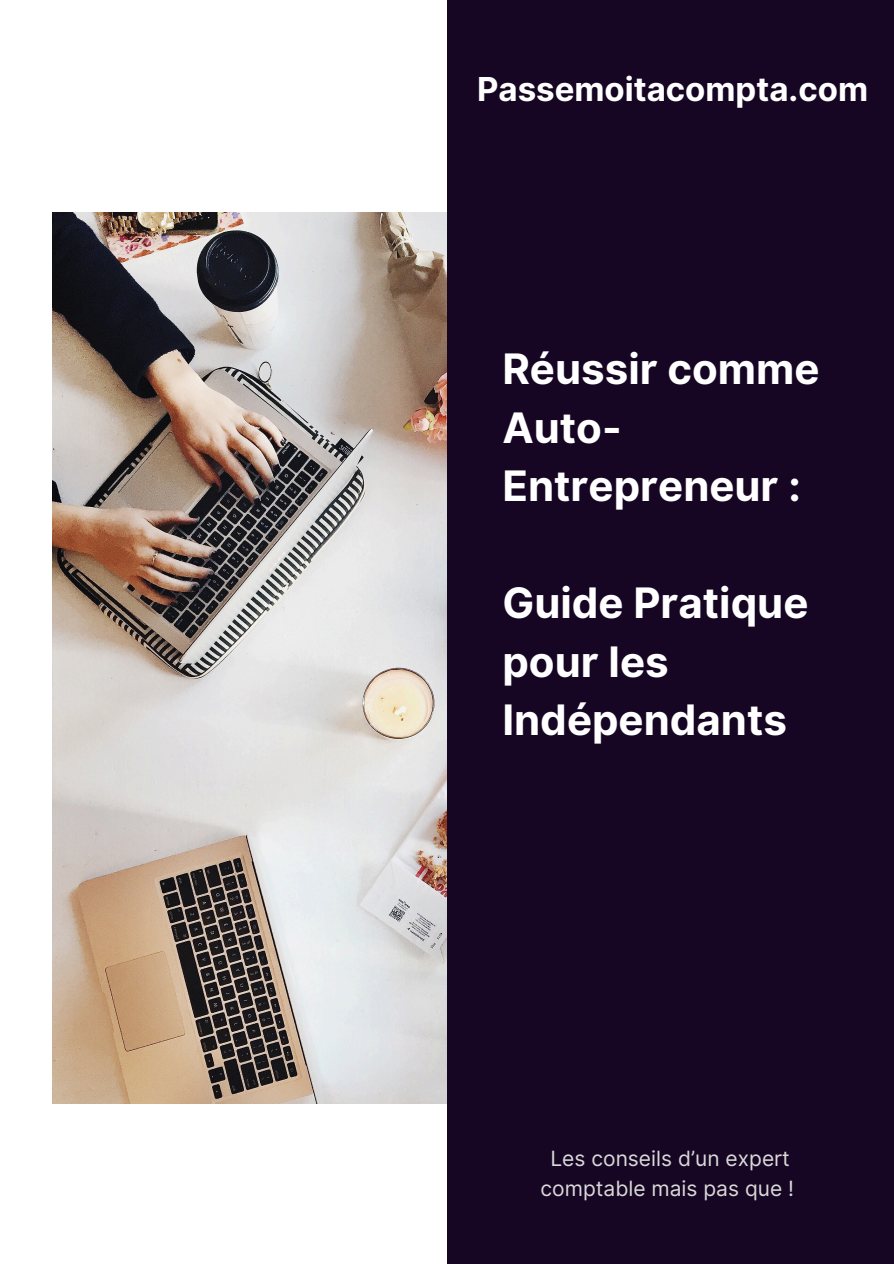
<style>
.page{position:relative;width:894px;height:1264px;background:#fff}
.page>*{position:absolute;margin:0;border:0;box-sizing:border-box;transform-origin:0 0}
.t1{font:700 42px/58.5px "Inter";color:#fff}
.t2{font:700 33px "Inter";color:#fff}
.t3{font:21px/29.2px "Inter";color:#dad9d8;text-align:center}
</style>
<div class="page">
<img style="left:52px;top:213px;width:394px;height:890px">
<div style="left:446px;top:0;width:447px;height:1263px;background:#160624"></div>
<h1 class="t2" style="left:477px;top:69px;width:392px">Passemoitacompta.com</h1>
<h1 class="t1" style="left:502px;top:339px;width:318px">Réussir comme<br>Auto-<br>Entrepreneur :</h1>
<p class="t1" style="left:502px;top:573px;width:307px">Guide Pratique pour les<br>Indépendants</p>
<p class="t3" style="left:540px;top:1143px;width:255px">Les conseils d’un expert comptable mais pas que !</p>
</div>
